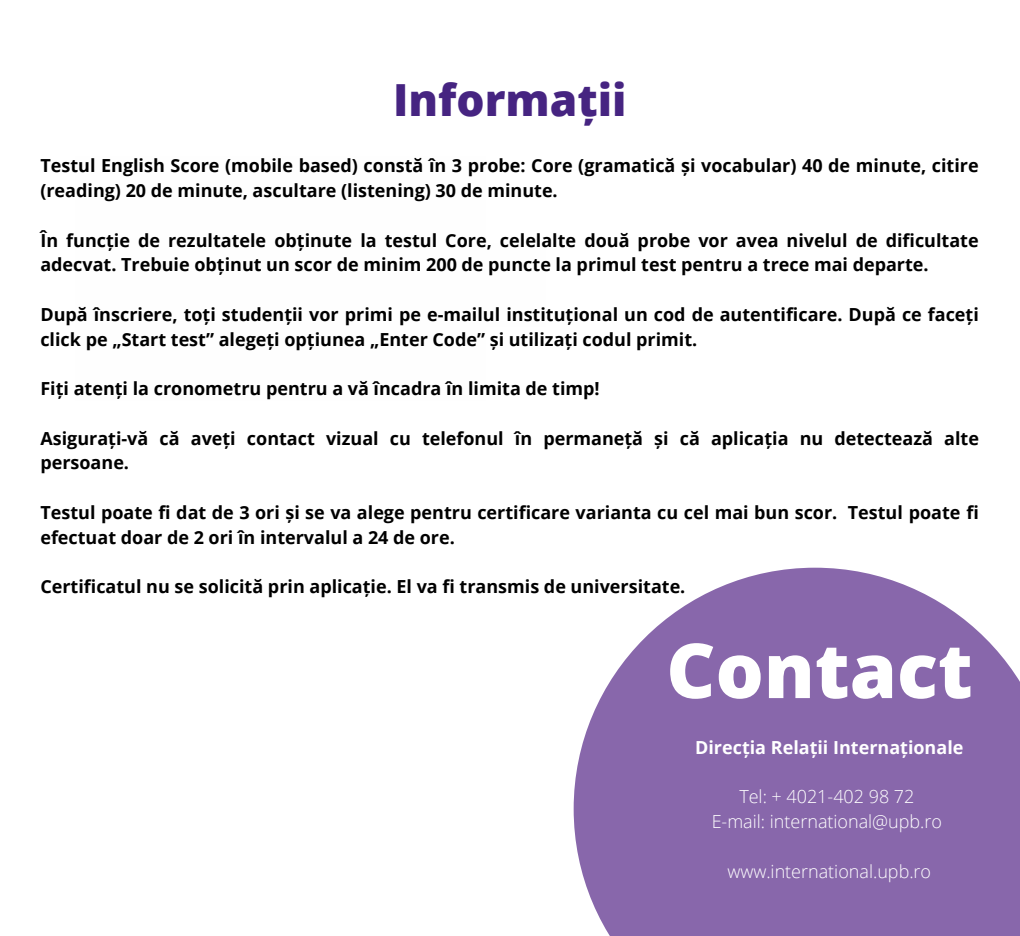
<style>
.page{position:relative;width:1020px;height:936px;background:#fff}
.page>*{position:absolute;margin:0;border:0;box-sizing:border-box;transform-origin:0 0}
.t1{font:800 75.9px "Open Sans";color:#fff}
.t2{font:800 44.25px "Open Sans";color:#462481}
.t3{font:700 18px/24.8px "Open Sans";color:#000}
.t4{font:300 18px "Open Sans";color:#fff}
.t5{font:700 18px "Open Sans";color:#fff}
</style>
<div class="page">
<svg style="left:574px;top:568px;width:446px;height:368px;background:#967ab5"></svg>
<p class="t2" style="left:393px;top:69px;width:235px">Informații</p>
<p class="t3" style="left:40px;top:153px;width:940px">Testul English Score (mobile based) constă în 3 probe: Core (gramatică și vocabular) 40 de minute, citire (reading) 20 de minute, ascultare (listening) 30 de minute.</p>
<p class="t3" style="left:40px;top:227px;width:940px">În funcție de rezultatele obținute la testul Core, celelalte două probe vor avea nivelul de dificultate adecvat. Trebuie obținut un scor de minim 200 de puncte la primul test pentru a trece mai departe.</p>
<p class="t3" style="left:40px;top:302px;width:940px">După înscriere, toți studenții vor primi pe e-mailul instituțional un cod de autentificare. După ce faceți click pe „Start test” alegeți opțiunea „Enter Code” și utilizați codul primit.</p>
<p class="t3" style="left:40px;top:376px;width:561px">Fiți atenți la cronometru pentru a vă încadra în limita de timp!</p>
<p class="t3" style="left:40px;top:425px;width:940px">Asigurați-vă că aveți contact vizual cu telefonul în permaneță și că aplicația nu detectează alte persoane.</p>
<p class="t3" style="left:40px;top:500px;width:940px">Testul poate fi dat de 3 ori și se va alege pentru certificare varianta cu cel mai bun scor. Testul poate fi efectuat doar de 2 ori în intervalul a 24 de ore.</p>
<p class="t3" style="left:40px;top:574px;width:646px">Certificatul nu se solicită prin aplicație. El va fi transmis de universitate.</p>
<p class="t1" style="left:666px;top:617px;width:308px">Contact</p>
<p class="t5" style="left:695px;top:735px;width:270px">Direcția Relații Internaționale</p>
<p class="t4" style="left:739px;top:784px;width:177px">Tel: + 4021-402 98 72</p>
<p class="t4" style="left:712px;top:809px;width:232px">E-mail: international@upb.ro</p>
<p class="t4" style="left:727px;top:858px;width:205px">www.international.upb.ro</p>
</div>
